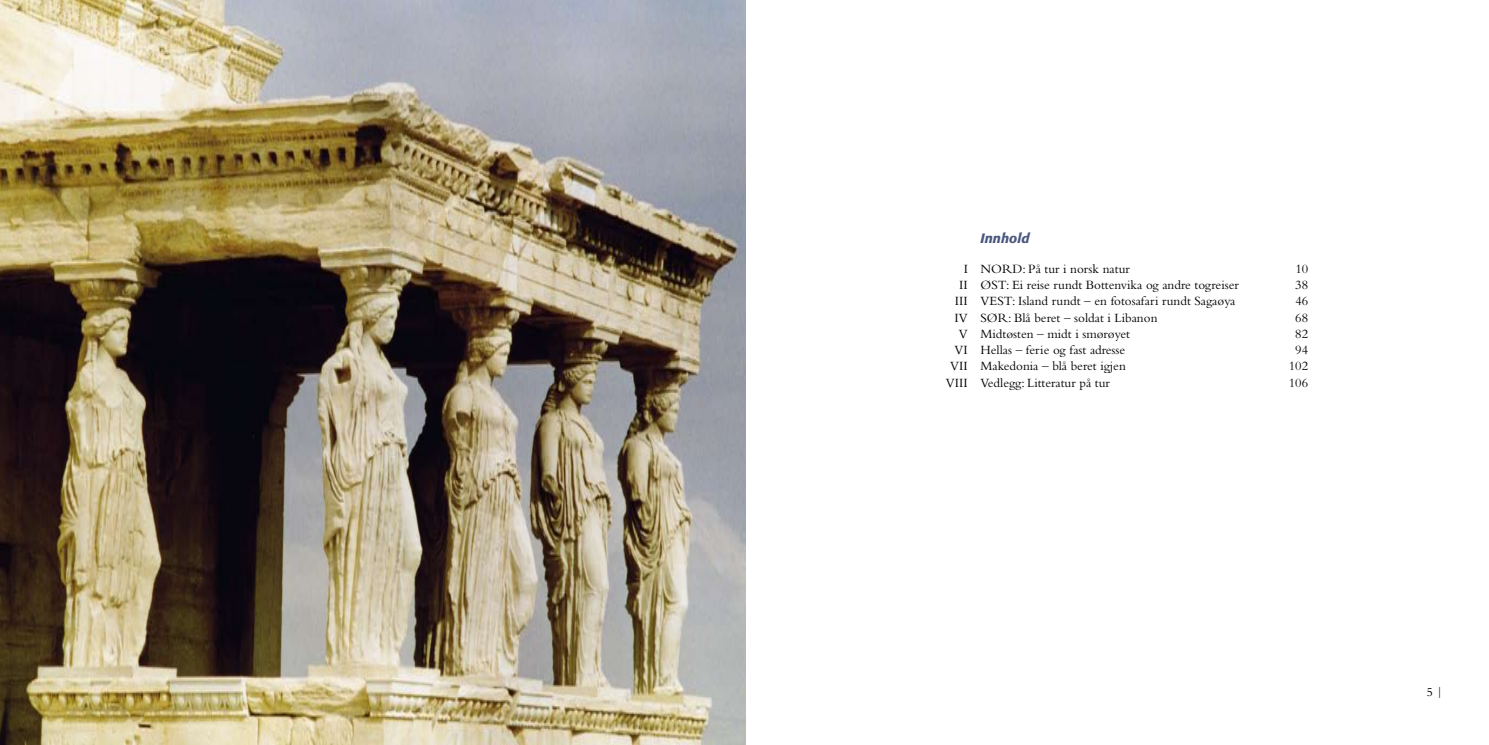
<style>
.page{position:relative;width:1489px;height:745px;background:#fff}
.page>*{position:absolute;margin:0;border:0;box-sizing:border-box;transform-origin:0 0}
.t1{font:italic 500 13.5px "Formata";color:#4a587e}
.t2{font:13.12px "Bembo";color:#000}
.t3{font:12.5px "Bembo";color:#000}
</style>
<div class="page">
<img style="left:0;top:0;width:745px;height:744px">
<p class="t1" style="left:980px;top:230px;width:50px">Innhold</p>
<p class="t2" style="left:963px;top:261px;width:168px">I NORD: På tur i norsk natur</p>
<p class="t2" style="left:1295px;top:261px;width:14px">10</p>
<p class="t2" style="left:959px;top:277px;width:312px">II ØST: Ei reise rundt Bottenvika og andre togreiser 3</p>
<p class="t2" style="left:1301px;top:277px;width:8px">8</p>
<p class="t2" style="left:954px;top:293px;width:282px">III VEST: Island rundt – en fotosafari rundt Sagaøya</p>
<p class="t2" style="left:1295px;top:293px;width:14px">46</p>
<p class="t2" style="left:954px;top:309px;width:204px">IV SØR: Blå beret – soldat i Libanon</p>
<p class="t2" style="left:1295px;top:309px;width:14px">68</p>
<p class="t2" style="left:958px;top:326px;width:172px">V Midtøsten – midt i smørøyet</p>
<p class="t2" style="left:1295px;top:326px;width:14px">82</p>
<p class="t2" style="left:954px;top:342px;width:172px">VI Hellas – ferie og fast adresse</p>
<p class="t2" style="left:1295px;top:342px;width:14px">94</p>
<p class="t2" style="left:950px;top:358px;width:177px">VII Makedonia – blå beret igjen</p>
<p class="t2" style="left:1288px;top:358px;width:21px">102</p>
<p class="t2" style="left:945px;top:374px;width:166px">VIII Vedlegg: Litteratur på tur</p>
<p class="t2" style="left:1288px;top:374px;width:21px">106</p>
<p class="t3" style="left:1436px;top:683px;width:8px">|</p>
</div>
